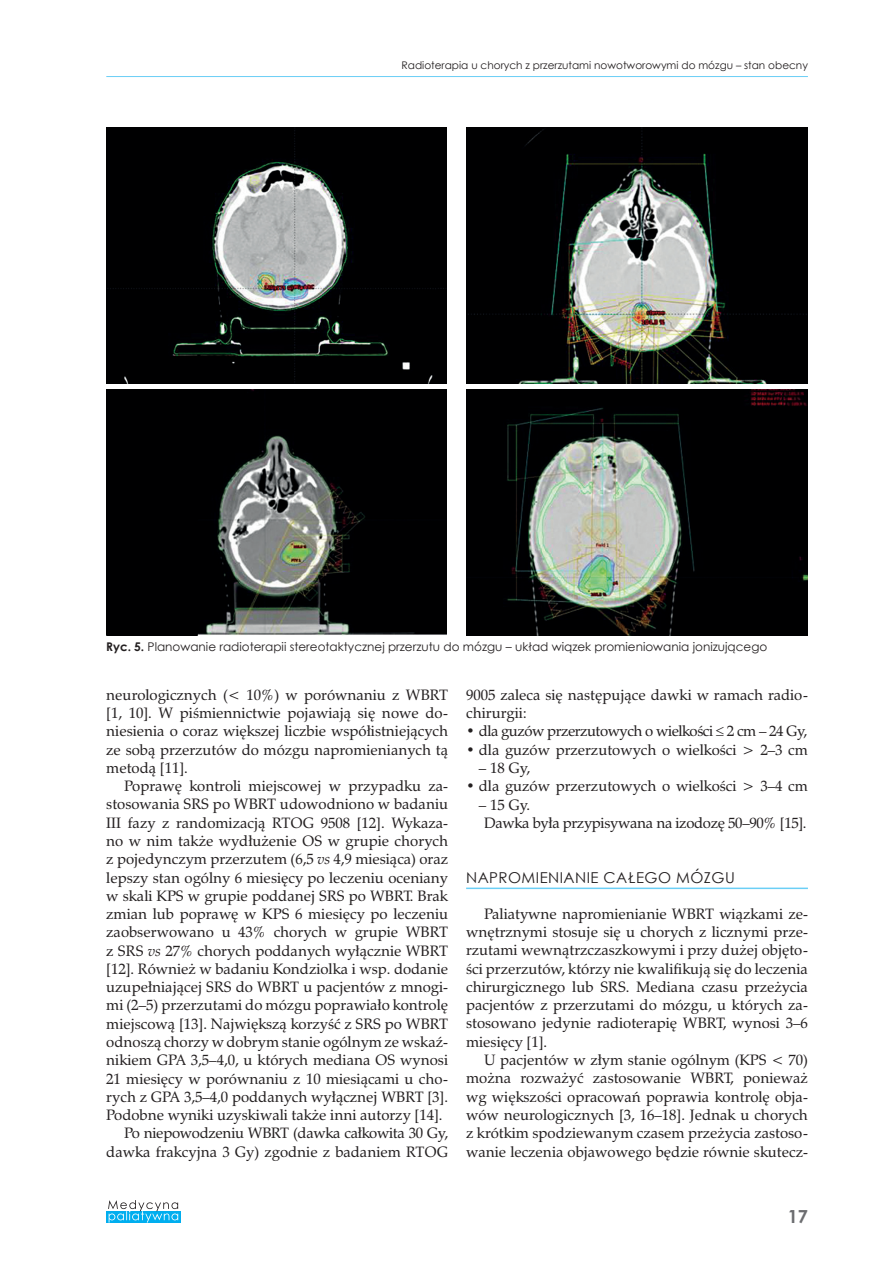
<style>
.page{position:relative;width:893px;height:1263px;background:#fff}
.page>*{position:absolute;margin:0;border:0;box-sizing:border-box;transform-origin:0 0}
.t1{font:700 18px "Century Gothic";color:#6c6d70}
.t2{font:15px/18.3px "Zapf Calligr PL";color:#231f20;text-align:justify}
.t3{font:15px/18.3px "Zapf Calligr PL";letter-spacing:-.02em;color:#231f20}
.t4{font:15px "Zapf Calligr PL";letter-spacing:-.03em;color:#231f20}
.t5{font:15px "Century Gothic";letter-spacing:.03em;color:#231f20}
.t6{font:12px "Century Gothic";color:#231f20}
.t7{font:10.5px "Century Gothic";color:#231f20}
.s1{font-weight:700}
.s2{font-style:italic}
</style>
<div class="page">
<hr style="left:106px;top:76px;width:702px;height:1px;background:#6bcff6">
<svg style="left:106px;top:1211px;width:75px;height:11px"></svg>
<svg style="left:108px;top:1200px;width:70px;height:22px"></svg>
<hr style="left:466px;top:887px;width:342px;height:2px;background:#6bcff6">
<img style="left:106px;top:128px;width:340px;height:256px">
<img style="left:466px;top:128px;width:342px;height:256px">
<img style="left:106px;top:390px;width:340px;height:245px">
<img style="left:466px;top:390px;width:342px;height:245px">
<p class="t7" style="left:402px;top:58px;width:408px">Radioterapia u chorych z przerzutami nowotworowymi do mózgu – stan obecny</p>
<p class="t6" style="left:106px;top:638px;width:662px"><span class="s1">Ryc. 5.</span> Planowanie radioterapii stereotaktycznej przerzutu do mózgu – układ wiązek promieniowania jonizującego</p>
<p class="t2" style="left:106px;top:685px;width:343px">neurologicznych (&lt; 10%) w porównaniu z WBRT [1, 10]. W piśmiennictwie pojawiają się nowe do&shy;niesienia o coraz większej liczbie współistniejących ze sobą przerzutów do mózgu napromienianych tą metodą [11].</p>
<p class="t2" style="left:124px;top:777px;width:325px">Poprawę kontroli miejscowej w przypadku za-</p>
<p class="t2" style="left:106px;top:795px;width:343px">stosowania SRS po WBRT udowodniono w badaniu</p>
<p class="t2" style="left:106px;top:813px;width:343px">III fazy z randomizacją RTOG 9508 [12]. Wykaza-</p>
<p class="t2" style="left:106px;top:832px;width:343px">no w nim także wydłużenie OS w grupie chorych</p>
<p class="t2" style="left:106px;top:850px;width:343px">z pojedynczym przerzutem (6,5 <span class="s2">vs</span> 4,9 miesiąca) oraz</p>
<p class="t2" style="left:106px;top:868px;width:343px">lepszy stan ogólny 6 miesięcy po leczeniu oceniany</p>
<p class="t2" style="left:106px;top:886px;width:343px">w skali KPS w grupie poddanej SRS po WBRT. Brak</p>
<p class="t2" style="left:106px;top:905px;width:343px">zmian lub poprawę w KPS 6 miesięcy po leczeniu</p>
<p class="t2" style="left:106px;top:923px;width:343px">zaobserwowano u 43% chorych w grupie WBRT</p>
<p class="t2" style="left:106px;top:941px;width:343px">z SRS <span class="s2">vs</span> 27% chorych poddanych wyłącznie WBRT</p>
<p class="t2" style="left:106px;top:960px;width:343px">[12]. Również w badaniu Kondziolka i wsp. dodanie</p>
<p class="t2" style="left:106px;top:978px;width:343px">uzupełniającej SRS do WBRT u pacjentów z mnogi-</p>
<p class="t2" style="left:106px;top:996px;width:343px">mi (2–5) przerzutami do mózgu poprawiało kontrolę</p>
<p class="t2" style="left:106px;top:1014px;width:343px">miejscową [13]. Największą korzyść z SRS po WBRT</p>
<p class="t2" style="left:106px;top:1033px;width:343px">odnoszą chorzy w dobrym stanie ogólnym ze wskaź-</p>
<p class="t2" style="left:106px;top:1051px;width:343px">nikiem GPA 3,5–4,0, u których mediana OS wynosi</p>
<p class="t2" style="left:106px;top:1069px;width:343px">21 miesięcy w porównaniu z 10 miesiącami u cho-</p>
<p class="t2" style="left:106px;top:1087px;width:343px">rych z GPA 3,5–4,0 poddanych wyłącznej WBRT [3].</p>
<p class="t2" style="left:106px;top:1106px;width:338px">Podobne wyniki uzyskiwali także inni autorzy [14].</p>
<p class="t3" style="left:124px;top:1124px;width:325px">Po niepowodzeniu WBRT (dawka całkowita 30 Gy,</p>
<p class="t2" style="left:106px;top:1142px;width:343px">dawka frakcyjna 3 Gy) zgodnie z badaniem RTOG</p>
<p class="t2" style="left:466px;top:685px;width:343px">9005 zaleca się następujące dawki w ramach radio&shy;chirurgii:</p>
<p class="t4" style="left:466px;top:722px;width:343px">• dla guzów przerzutowych o wielkości ≤ 2 cm – 24 Gy,</p>
<p class="t2" style="left:466px;top:740px;width:343px">• dla guzów przerzutowych o wielkości &gt; 2–3 cm</p>
<p class="t2" style="left:479px;top:759px;width:53px">– 18 Gy,</p>
<p class="t2" style="left:466px;top:777px;width:343px">• dla guzów przerzutowych o wielkości &gt; 3–4 cm</p>
<p class="t3" style="left:484px;top:795px;width:324px;text-indent:-5px">– 15 Gy.<br>Dawka była przypisywana na izodozę 50–90% [15].</p>
<p class="t5" style="left:466px;top:867px;width:270px">NAPROMIENIANIE CAŁEGO MÓZGU</p>
<p class="t2" style="left:466px;top:904px;width:343px;text-indent:18px">Paliatywne napromienianie WBRT wiązkami ze&shy;wnętrznymi stosuje się u chorych z licznymi prze&shy;rzutami wewnątrzczaszkowymi i przy dużej objęto&shy;ści przerzutów, którzy nie kwalifikują się do leczenia chirurgicznego lub SRS. Mediana czasu przeżycia pacjentów z przerzutami do mózgu, u których za&shy;stosowano jedynie radioterapię WBRT, wynosi 3–6 miesięcy [1].</p>
<p class="t2" style="left:466px;top:1051px;width:343px;text-indent:18px">U pacjentów w złym stanie ogólnym (KPS &lt; 70) można rozważyć zastosowanie WBRT, ponieważ wg większości opracowań poprawia kontrolę obja&shy;wów neurologicznych [3, 16–18]. Jednak u chorych z krótkim spodziewanym czasem przeżycia zastoso&shy;wanie leczenia objawowego będzie równie skutecz-</p>
<p class="t1" style="left:788px;top:1202px;width:22px">17</p>
</div>
